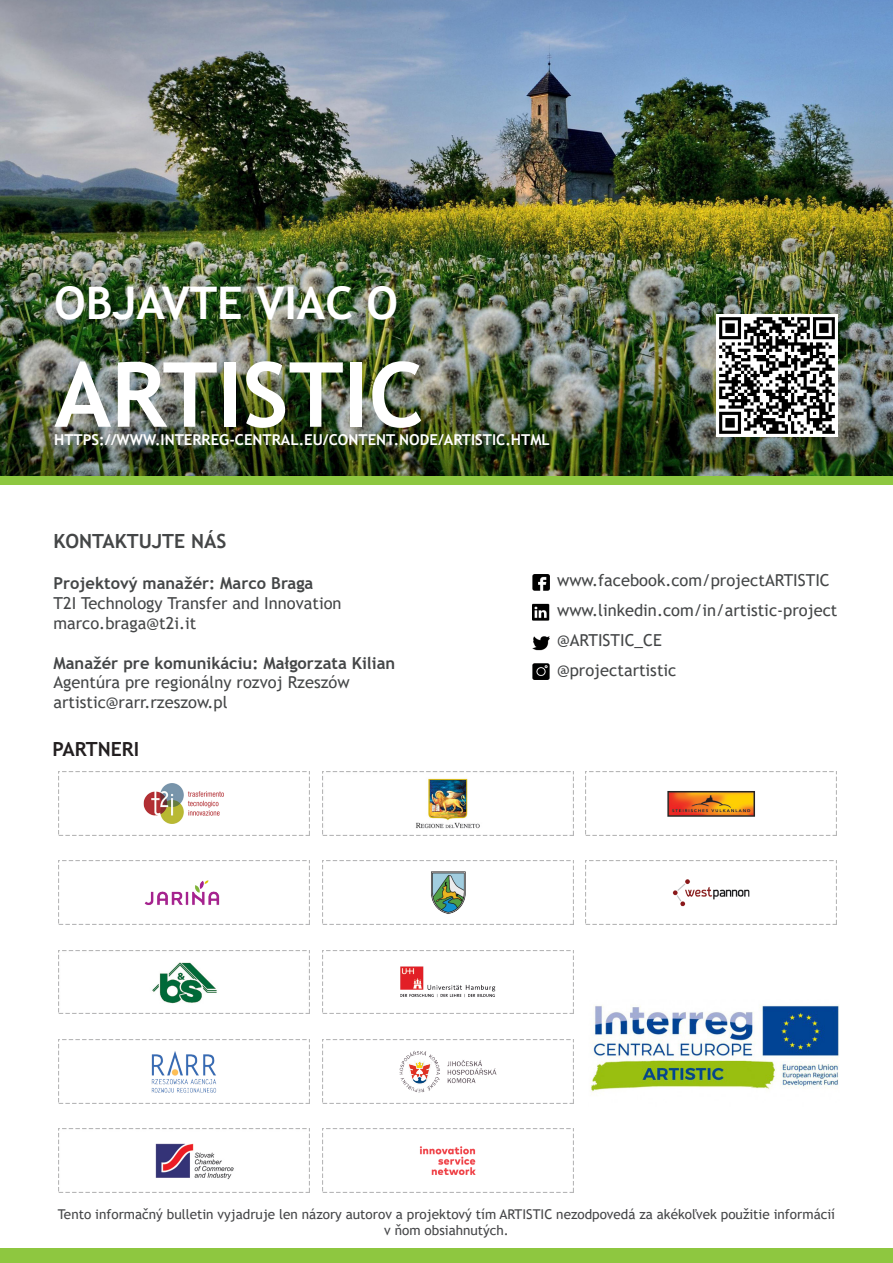
<style>
.page{position:relative;width:893px;height:1263px;background:#fff}
.page>*{position:absolute;margin:0;border:0;box-sizing:border-box;transform-origin:0 0}
.t1{font:700 90px "Trebuchet MS";color:#fff}
.t2{font:700 45px "Trebuchet MS";color:#fff}
.t3{font:700 19.5px "Trebuchet MS";color:#444647}
.t4{font:700 19.5px "Trebuchet MS";color:#231f20}
.t5{font:16.5px "Trebuchet MS";color:#444647}
.t6{font:700 16.5px "Trebuchet MS";color:#444647}
.t7{font:700 15px "Trebuchet MS";color:#fff}
.t8{font:13.5px/16.2px "Trebuchet MS";color:#444547;text-align:center}
</style>
<div class="page">
<div style="left:0;top:1248px;width:893px;height:15px;background:#8ec740"></div>
<img style="left:0;top:0;width:893px;height:476px">
<img style="left:716px;top:314px;width:122px;height:122px">
<img style="left:532px;top:575px;width:17px;height:105px">
<img style="left:59px;top:771px;width:251px;height:64px">
<img style="left:322px;top:771px;width:251px;height:64px">
<img style="left:585px;top:771px;width:251px;height:64px">
<img style="left:59px;top:861px;width:251px;height:63px">
<img style="left:322px;top:861px;width:251px;height:63px">
<img style="left:585px;top:861px;width:251px;height:63px">
<img style="left:59px;top:950px;width:251px;height:64px">
<img style="left:322px;top:950px;width:251px;height:64px">
<img style="left:59px;top:1039px;width:251px;height:64px">
<img style="left:322px;top:1039px;width:251px;height:64px">
<img style="left:59px;top:1129px;width:251px;height:63px">
<img style="left:322px;top:1129px;width:251px;height:63px">
<img style="left:590px;top:1005px;width:249px;height:87px">
<div style="left:0;top:476px;width:893px;height:9px;background:#8ec740"></div>
<p class="t2" style="left:54px;top:275px;width:345px">OBJAVTE VIAC O</p>
<p class="t1" style="left:54px;top:339px;width:371px">ARTISTIC</p>
<p class="t7" style="left:54px;top:430px;width:497px">HTTPS://WWW.INTERREG-CENTRAL.EU/CONTENT.NODE/ARTISTIC.HTML</p>
<p class="t3" style="left:54px;top:529px;width:174px">KONTAKTUJTE NÁS</p>
<p class="t6" style="left:54px;top:573px;width:261px">Projektový manažér: Marco Braga</p>
<p class="t5" style="left:54px;top:593px;width:290px">T2I Technology Transfer and Innovation</p>
<p class="t5" style="left:54px;top:613px;width:144px">marco.braga@t2i.it</p>
<p class="t6" style="left:54px;top:652px;width:343px">Manažér pre komunikáciu: Małgorzata Kilian</p>
<p class="t5" style="left:54px;top:672px;width:298px">Agentúra pre regionálny rozvoj Rzeszów</p>
<p class="t5" style="left:54px;top:692px;width:176px">artistic@rarr.rzeszow.pl</p>
<p class="t4" style="left:52px;top:737px;width:88px">PARTNERI</p>
<p class="t5" style="left:557px;top:570px;width:274px">www.facebook.com/projectARTISTIC</p>
<p class="t5" style="left:557px;top:600px;width:282px">www.linkedin.com/in/artistic-project</p>
<p class="t5" style="left:557px;top:630px;width:106px">@ARTISTIC_CE</p>
<p class="t5" style="left:557px;top:660px;width:121px">@projectartistic</p>
<p class="t8" style="left:58px;top:1206px;width:779px">Tento informačný bulletin vyjadruje len názory autorov a projektový tím ARTISTIC nezodpovedá za akékoľvek použitie informácií v ňom obsiahnutých.</p>
</div>
